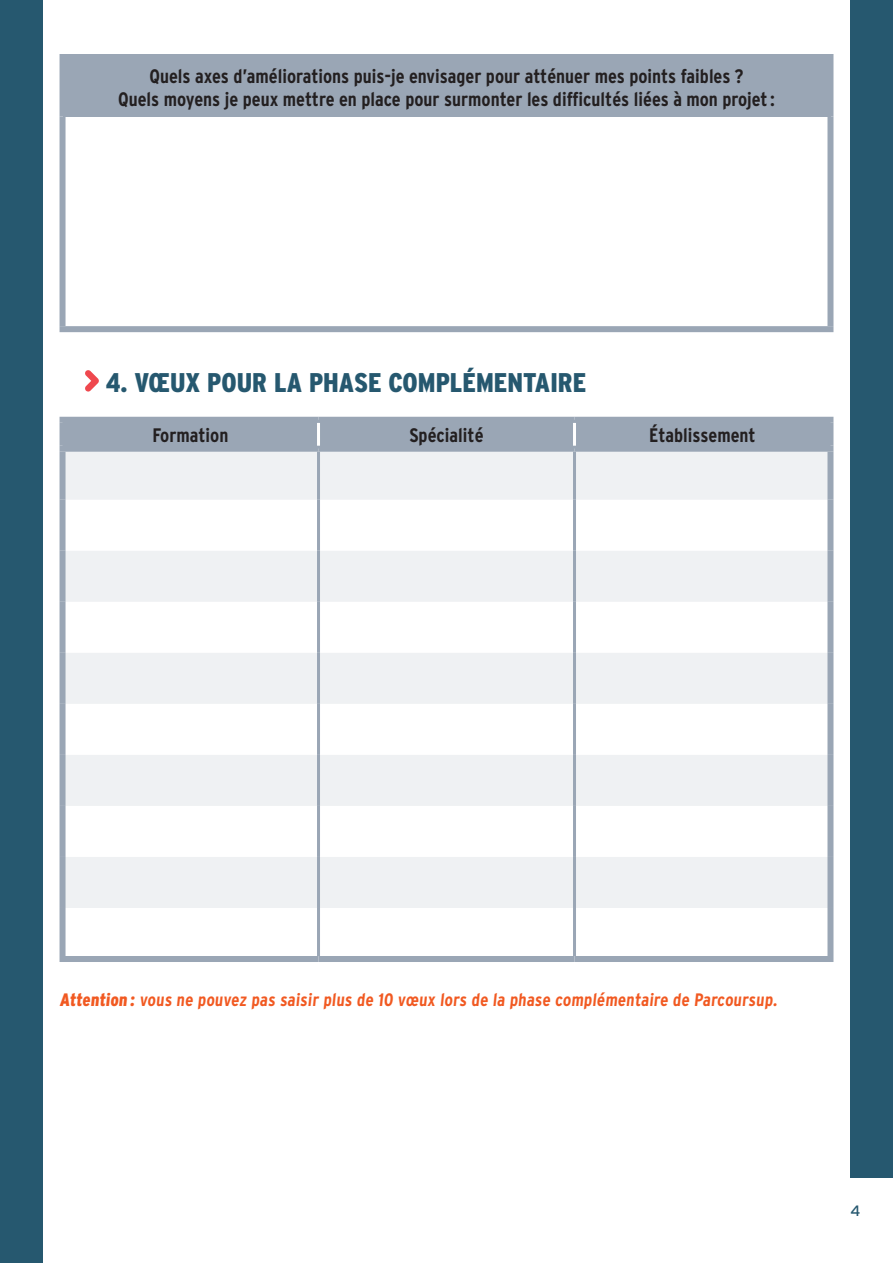
<style>
.page{position:relative;width:893px;height:1263px;background:#fff}
.page>*{position:absolute;margin:0;border:0;box-sizing:border-box;transform-origin:0 0}
.t1{font:900 condensed 27px "Interstate";color:#26586f}
.t2{font:700 condensed 19.5px/23.4px "Interstate";color:#231f20;text-align:center}
.t3{font:700 condensed 18px "Interstate";color:#f15921}
.t4{font:15px "Interstate";color:#26586f}
.s1{font-weight:900}
</style>
<div class="page">
<div style="left:0;top:0;width:43px;height:1263px;background:#26586f"></div>
<div style="left:850px;top:0;width:43px;height:1178px;background:#26586f"></div>
<div style="left:66px;top:423px;width:761px;height:23px;background:#9aa6b5"></div>
<svg style="left:66px;top:452px;width:761px;height:456px;fill:#eff1f3"></svg>
<div style="left:60px;top:446px;width:258px;height:6px;background:#9aa6b5"></div>
<div style="left:318px;top:446px;width:256px;height:6px;background:#9aa6b5"></div>
<div style="left:574px;top:446px;width:259px;height:6px;background:#9aa6b5"></div>
<hr style="left:317px;top:423px;width:3px;height:23px;background:#fff">
<hr style="left:573px;top:423px;width:3px;height:23px;background:#fff">
<hr style="left:317px;top:452px;width:3px;height:48px;background:#9aa6b5">
<hr style="left:573px;top:452px;width:3px;height:48px;background:#9aa6b5">
<hr style="left:317px;top:500px;width:3px;height:51px;background:#9aa6b5">
<hr style="left:573px;top:500px;width:3px;height:51px;background:#9aa6b5">
<hr style="left:317px;top:551px;width:3px;height:51px;background:#9aa6b5">
<hr style="left:573px;top:551px;width:3px;height:51px;background:#9aa6b5">
<hr style="left:317px;top:602px;width:3px;height:51px;background:#9aa6b5">
<hr style="left:573px;top:602px;width:3px;height:51px;background:#9aa6b5">
<hr style="left:317px;top:653px;width:3px;height:51px;background:#9aa6b5">
<hr style="left:573px;top:653px;width:3px;height:51px;background:#9aa6b5">
<hr style="left:317px;top:704px;width:3px;height:51px;background:#9aa6b5">
<hr style="left:573px;top:704px;width:3px;height:51px;background:#9aa6b5">
<hr style="left:317px;top:755px;width:3px;height:51px;background:#9aa6b5">
<hr style="left:573px;top:755px;width:3px;height:51px;background:#9aa6b5">
<hr style="left:317px;top:857px;width:3px;height:51px;background:#9aa6b5">
<hr style="left:573px;top:857px;width:3px;height:51px;background:#9aa6b5">
<hr style="left:317px;top:806px;width:3px;height:51px;background:#9aa6b5">
<hr style="left:573px;top:806px;width:3px;height:51px;background:#9aa6b5">
<hr style="left:317px;top:908px;width:3px;height:48px;background:#9aa6b5">
<hr style="left:573px;top:908px;width:3px;height:48px;background:#9aa6b5">
<div style="left:60px;top:417px;width:258px;height:6px;background:#9aa6b5"></div>
<div style="left:60px;top:423px;width:6px;height:23px;background:#9aa6b5"></div>
<div style="left:318px;top:417px;width:256px;height:6px;background:#9aa6b5"></div>
<div style="left:574px;top:417px;width:259px;height:6px;background:#9aa6b5"></div>
<div style="left:827px;top:423px;width:6px;height:23px;background:#9aa6b5"></div>
<div style="left:60px;top:452px;width:6px;height:48px;background:#9aa6b5"></div>
<div style="left:827px;top:452px;width:6px;height:48px;background:#9aa6b5"></div>
<div style="left:60px;top:500px;width:6px;height:51px;background:#9aa6b5"></div>
<div style="left:827px;top:500px;width:6px;height:51px;background:#9aa6b5"></div>
<div style="left:60px;top:551px;width:6px;height:51px;background:#9aa6b5"></div>
<div style="left:827px;top:551px;width:6px;height:51px;background:#9aa6b5"></div>
<div style="left:60px;top:602px;width:6px;height:51px;background:#9aa6b5"></div>
<div style="left:827px;top:602px;width:6px;height:51px;background:#9aa6b5"></div>
<div style="left:60px;top:653px;width:6px;height:51px;background:#9aa6b5"></div>
<div style="left:827px;top:653px;width:6px;height:51px;background:#9aa6b5"></div>
<div style="left:60px;top:704px;width:6px;height:51px;background:#9aa6b5"></div>
<div style="left:827px;top:704px;width:6px;height:51px;background:#9aa6b5"></div>
<div style="left:60px;top:755px;width:6px;height:51px;background:#9aa6b5"></div>
<div style="left:827px;top:755px;width:6px;height:51px;background:#9aa6b5"></div>
<div style="left:60px;top:806px;width:6px;height:51px;background:#9aa6b5"></div>
<div style="left:60px;top:857px;width:6px;height:51px;background:#9aa6b5"></div>
<div style="left:827px;top:857px;width:6px;height:51px;background:#9aa6b5"></div>
<div style="left:60px;top:908px;width:6px;height:48px;background:#9aa6b5"></div>
<div style="left:60px;top:956px;width:258px;height:6px;background:#9aa6b5"></div>
<div style="left:318px;top:956px;width:256px;height:6px;background:#9aa6b5"></div>
<div style="left:574px;top:956px;width:259px;height:6px;background:#9aa6b5"></div>
<div style="left:827px;top:806px;width:6px;height:51px;background:#9aa6b5"></div>
<div style="left:827px;top:908px;width:6px;height:48px;background:#9aa6b5"></div>
<div style="left:63px;top:57px;width:767px;height:60px;background:#9aa6b5"></div>
<div style="left:60px;top:117px;width:6px;height:209px;background:#9aa6b5"></div>
<div style="left:827px;top:117px;width:6px;height:209px;background:#9aa6b5"></div>
<div style="left:60px;top:326px;width:773px;height:6px;background:#9aa6b5"></div>
<div style="left:60px;top:60px;width:6px;height:57px;background:#9aa6b5"></div>
<div style="left:60px;top:54px;width:773px;height:6px;background:#9aa6b5"></div>
<div style="left:827px;top:60px;width:6px;height:57px;background:#9aa6b5"></div>
<svg style="left:85px;top:370px;width:14px;height:22px"></svg>
<p class="t2" style="left:118px;top:64px;width:658px">Quels axes d’améliorations puis-je envisager pour atténuer mes points faibles ?<br>Quels moyens je peux mettre en place pour surmonter les difficultés liées à mon projet:</p>
<h1 class="t1" style="left:106px;top:366px;width:482px">4. VŒUX POUR LA PHASE COMPLÉMENTAIRE</h1>
<p class="t2" style="left:153px;top:423px;width:77px">Formation</p>
<p class="t2" style="left:409px;top:423px;width:76px">Spécialité</p>
<p class="t2" style="left:649px;top:423px;width:108px">Établissement</p>
<p class="t3" style="left:60px;top:989px;width:721px"><span class="s1">Attention :</span> vous ne pouvez pas saisir plus de 10 vœux lors de la phase complémentaire de Parcoursup.</p>
<p class="t4" style="left:850px;top:1202px;width:12px">4</p>
</div>
